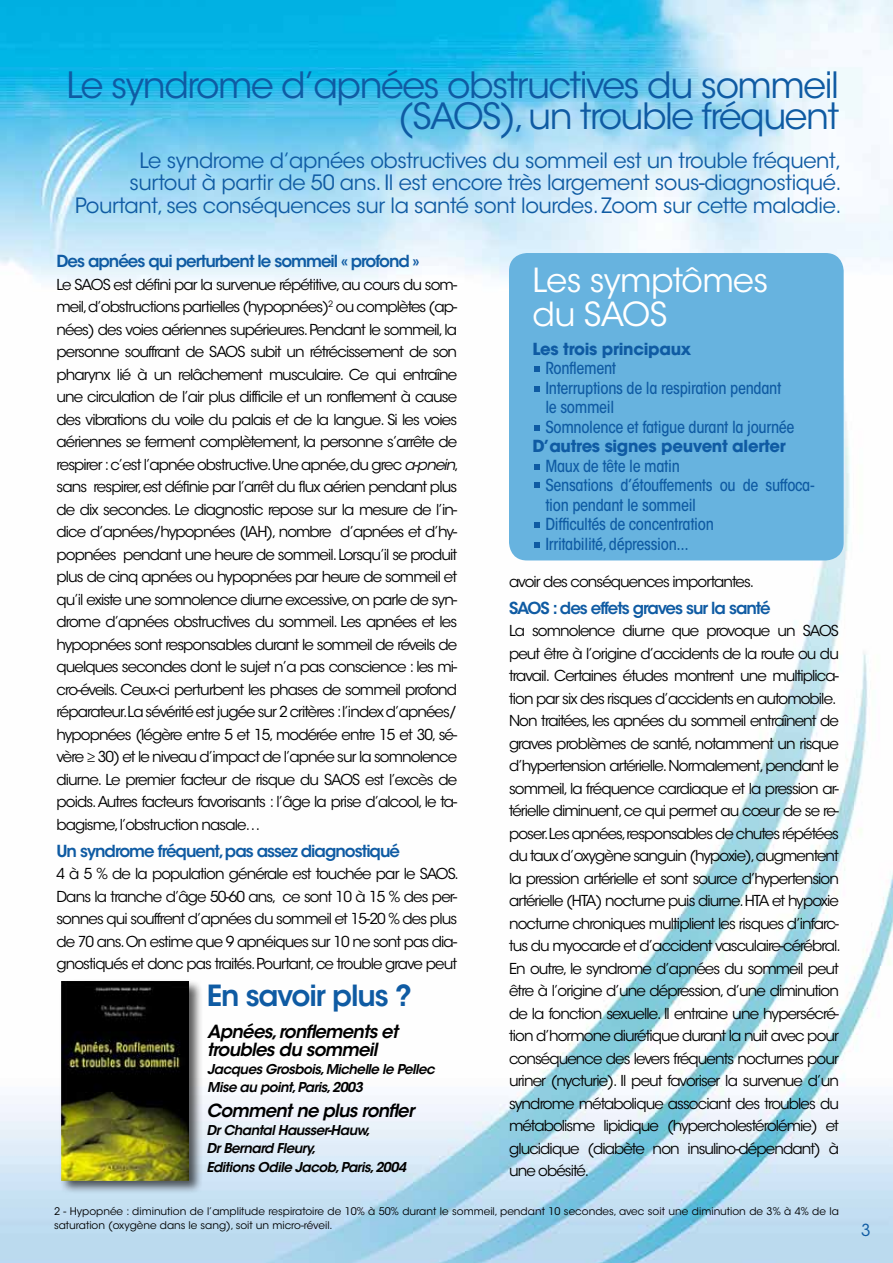
<style>
.page{position:relative;width:893px;height:1263px;background:#fff}
.page>*{position:absolute;margin:0;border:0;box-sizing:border-box;transform-origin:0 0}
.t1{font:36px/31.5px "ITC Avant Garde Std";letter-spacing:-.04em;color:#0f5ba3;text-align:right}
.t2{font:33px/34px "ITC Avant Garde Std";letter-spacing:-.02em;color:#fff}
.t3{font:600 28.95px "ITC Avant Garde Std";letter-spacing:-.04em;color:#0f5ba3}
.t4{font:21px/22.5px "ITC Avant Garde Std";letter-spacing:-.02em;color:#0f5ba3;text-align:right}
.t5{font:italic 600 18px/18px "ITC Avant Garde Std";letter-spacing:-.04em;color:#000}
.t6{font:500 condensed 16.5px/19.5px "ITC Avant Garde Std";letter-spacing:-.02em;color:#0f5ba3}
.t7{font:600 16.5px "ITC Avant Garde Std";letter-spacing:-.06em;color:#0f5ba3}
.t8{font:700 16.5px "ITC Avant Garde Std";letter-spacing:-.02em;color:#0f5ba3}
.t9{font:16.5px "ITC Avant Garde Std";color:#0f5ba3}
.t10{font:15px/22.5px "ITC Avant Garde Std";letter-spacing:-.06em;color:#000}
.t11{font:italic 600 13.5px/18.6px "ITC Avant Garde Std";letter-spacing:-.04em;color:#000}
.t12{font:10.5px/13.5px "ITC Avant Garde Std";color:#000}
.s1{font-style:italic}
</style>
<div class="page">
<img style="left:0;top:0;width:893px;height:1263px">
<div style="left:59px;top:979px;width:144px;height:215px;background:#000;opacity:.65"></div>
<img style="left:61px;top:981px;width:128px;height:199px">
<div style="left:509px;top:253px;width:335px;height:307px;background:#67b3df;border-radius:18px"></div>
<svg style="left:534px;top:366px;width:5px;height:6px"></svg>
<svg style="left:534px;top:386px;width:5px;height:5px"></svg>
<svg style="left:534px;top:425px;width:5px;height:5px"></svg>
<svg style="left:534px;top:464px;width:5px;height:5px"></svg>
<svg style="left:534px;top:483px;width:5px;height:5px"></svg>
<svg style="left:534px;top:522px;width:5px;height:5px"></svg>
<svg style="left:534px;top:542px;width:5px;height:5px"></svg>
<h1 class="t1" style="left:66px;top:70px;width:774px">Le syndrome d’apnées obstructives du sommeil (SAOS), un trouble fréquent</h1>
<h3 class="t4" style="left:75px;top:149px;width:768px">Le syndrome d’apnées obstructives du sommeil est un trouble fréquent, surtout à partir de 50 ans. Il est encore très largement sous-diagnostiqué.<br>Pourtant, ses conséquences sur la santé sont lourdes. Zoom sur cette maladie.</h3>
<p class="t7" style="left:56px;top:251px;width:365px">Des apnées qui perturbent le sommeil « profond »</p>
<p class="t10" style="left:56px;top:273px;width:404px">Le SAOS est défini par la survenue répétitive, au cours du som&shy;meil,d’obstructions partielles (hypopnées)<sup>2</sup> ou complètes (ap&shy;nées) des voies aériennes supérieures. Pendant le sommeil, la personne souffrant de SAOS subit un rétrécissement de son pharynx lié à un relâchement musculaire. Ce qui entraîne une circulation de l’air plus difficile et un ronflement à cause des vibrations du voile du palais et de la langue. Si les voies aériennes se ferment complètement, la personne s’arrête de respirer : c’est l’apnée obstructive.Une apnée,du grec <span class="s1">a-pnein</span>, sans respirer, est définie par l’arrêt du flux aérien pendant plus de dix secondes. Le diagnostic repose sur la mesure de l’in&shy;dice d’apnées/hypopnées (IAH), nombre d’apnées et d’hy&shy;popnées pendant une heure de sommeil. Lorsqu’il se produit plus de cinq apnées ou hypopnées par heure de sommeil et qu’il existe une somnolence diurne excessive, on parle de syn&shy;drome d’apnées obstructives du sommeil. Les apnées et les hypopnées sont responsables durant le sommeil de réveils de quelques secondes dont le sujet n’a pas conscience : les mi&shy;cro-éveils. Ceux-ci perturbent les phases de sommeil profond réparateur.La sévérité est jugée sur 2 critères :l’index d’apnées/ hypopnées (légère entre 5 et 15, modérée entre 15 et 30, sé&shy;vère ≥ 30) et le niveau d’impact de l’apnée sur la somnolence diurne. Le premier facteur de risque du SAOS est l’excès de poids. Autres facteurs favorisants : l’âge la prise d’alcool, le ta&shy;bagisme,l’obstruction nasale…</p>
<p class="t7" style="left:56px;top:840px;width:345px">Un syndrome fréquent,pas assez diagnostiqué</p>
<p class="t10" style="left:56px;top:863px;width:404px;text-align:justify">4 à 5 % de la population générale est touchée par le SAOS.<br>Dans la tranche d’âge 50-60 ans, ce sont 10 à 15 % des per&shy;sonnes qui souffrent d’apnées du sommeil et 15-20 % des plus de 70 ans.On estime que 9 apnéiques sur 10 ne sont pas dia&shy;gnostiqués et donc pas traités. Pourtant, ce trouble grave peut</p>
<h3 class="t3" style="left:207px;top:977px;width:206px">En savoir plus ?</h3>
<p class="t5" style="left:207px;top:1022px;width:192px">Apnées, ronflements et troubles du sommeil</p>
<p class="t11" style="left:207px;top:1060px;width:229px;line-height:18px">Jacques Grosbois, Michelle le Pellec<br>Mise au point, Paris, 2003</p>
<p class="t5" style="left:206px;top:1101px;width:209px">Comment ne plus ronfler</p>
<p class="t11" style="left:206px;top:1121px;width:201px">Dr Chantal Hausser-Hauw,<br>Dr Bernard Fleury,<br>Editions Odile Jacob, Paris, 2004</p>
<h2 class="t2" style="left:533px;top:263px;width:237px">Les symptômes du SAOS</h2>
<p class="t8" style="left:533px;top:338px;width:160px">Les trois principaux</p>
<p class="t6" style="left:545px;top:358px;width:251px">Ronflement<br>Interruptions de la respiration pendant le sommeil<br>Somnolence et fatigue durant la journée</p>
<p class="t8" style="left:533px;top:435px;width:255px">D’autres signes peuvent alerter</p>
<p class="t6" style="left:545px;top:456px;width:271px">Maux de tête le matin<br>Sensations d’étouffements ou de suffoca&shy;tion pendant le sommeil<br>Difficultés de concentration<br>Irritabilité, dépression...</p>
<p class="t10" style="left:509px;top:570px;width:247px">avoir des conséquences importantes.</p>
<p class="t7" style="left:509px;top:597px;width:263px">SAOS : des effets graves sur la santé</p>
<p class="t10" style="left:509px;top:620px;width:333px">La somnolence diurne que provoque un SAOS peut être à l’origine d’accidents de la route ou du travail. Certaines études montrent une multiplica&shy;tion par six des risques d’accidents en automobile.<br>Non traitées, les apnées du sommeil entraînent de graves problèmes de santé, notamment un risque d’hypertension artérielle. Normalement, pendant le sommeil, la fréquence cardiaque et la pression ar&shy;térielle diminuent, ce qui permet au cœur de se re&shy;poser.Les apnées,responsables de chutes répétées du taux d’oxygène sanguin (hypoxie),augmentent la pression artérielle et sont source d’hypertension artérielle (HTA) nocturne puis diurne. HTA et hypoxie nocturne chroniques multiplient les risques d’infarc&shy;tus du myocarde et d’accident vasculaire-cérébral.<br>En outre, le syndrome d’apnées du sommeil peut être à l’origine d’une dépression, d’une diminution de la fonction sexuelle. Il entraine une hypersécré&shy;tion d’hormone diurétique durant la nuit avec pour conséquence des levers fréquents nocturnes pour uriner (nycturie). Il peut favoriser la survenue d’un syndrome métabolique associant des troubles du métabolisme lipidique (hypercholestérolémie) et glucidique (diabète non insulino-dépendant) à une obésité.</p>
<p class="t12" style="left:54px;top:1205px;width:786px">2 - Hypopnée : diminution de l’amplitude respiratoire de 10% à 50% durant le sommeil, pendant 10 secondes, avec soit une diminution de 3% à 4% de la saturation (oxygène dans le sang), soit un micro-réveil.</p>
<p class="t9" style="left:861px;top:1219px;width:11px">3</p>
</div>
